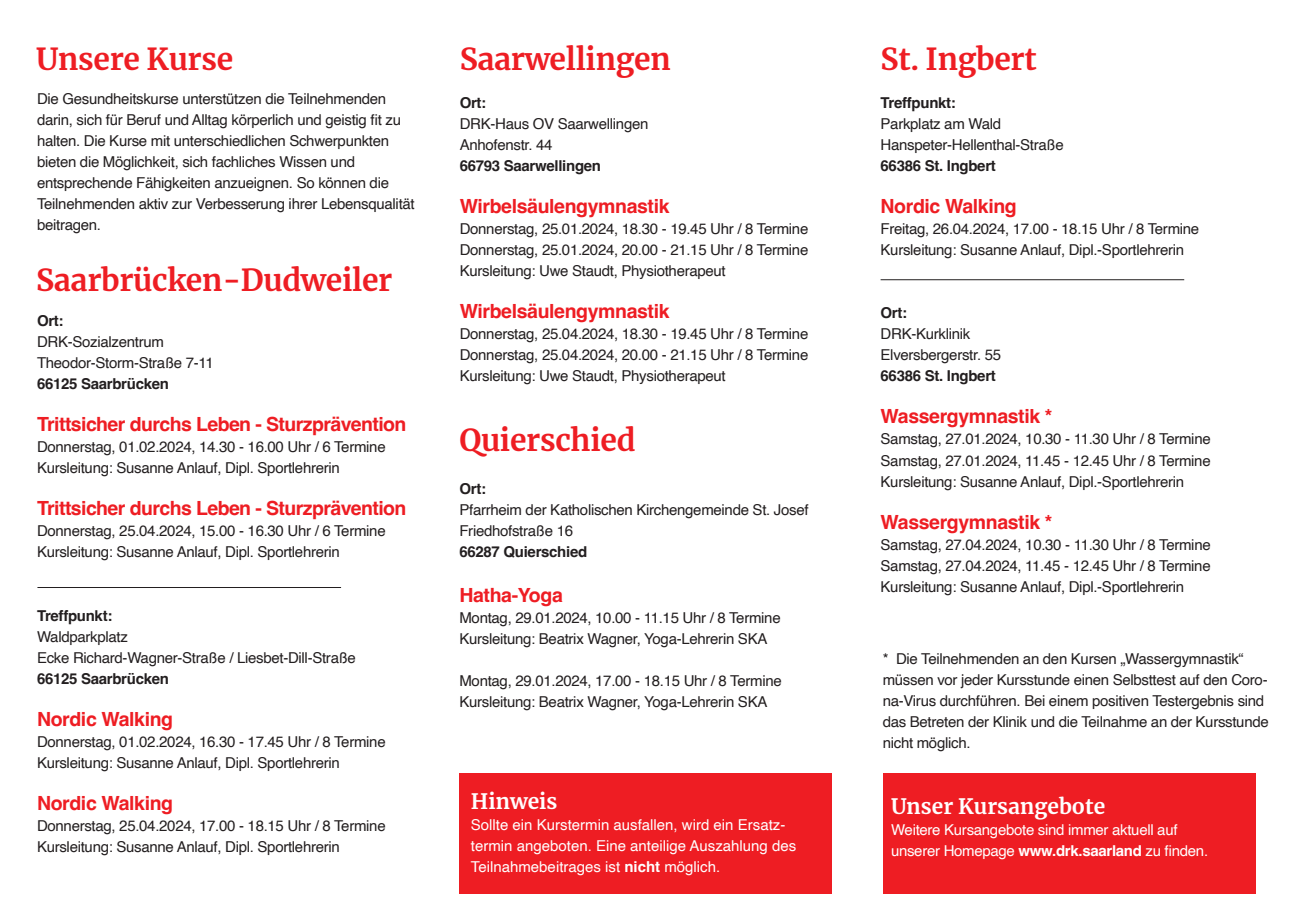
<style>
.page{position:relative;width:1289px;height:919px;background:#fff}
.page>*{position:absolute;margin:0;border:0;box-sizing:border-box;transform-origin:0 0}
.t1{font:700 30px "Merriweather";letter-spacing:-.01em;color:#ee1d23}
.t2{font:700 21px "Merriweather";color:#fff}
.t3{font:700 19.5px "Helvetica";letter-spacing:-.02em;color:#ee1d23}
.t4{font:15px/21px "Helvetica";letter-spacing:-.02em;color:#231f20}
.t5{font:700 15px "Helvetica";letter-spacing:-.02em;color:#231f20}
.t6{font:15px/21px "Helvetica";color:#fff}
.t7{font:15px "Helvetica";letter-spacing:-.02em;color:#fff}
.s1{font-weight:700}
</style>
<div class="page">
<div style="left:883px;top:773px;width:372px;height:120px;background:#ee1d23"></div>
<hr style="left:880px;top:279px;width:304px;height:1px;background:#231f20">
<hr style="left:37px;top:587px;width:304px;height:1px;background:#231f20">
<div style="left:459px;top:773px;width:372px;height:120px;background:#ee1d23"></div>
<p class="t1" style="left:36px;top:39px;width:198px">Unsere Kurse</p>
<p class="t1" style="left:459px;top:38px;width:213px">Saarwellingen</p>
<p class="t4" style="left:37px;top:88px;width:351px">Die Gesundheitskurse unterstützen die Teilnehmenden</p>
<p class="t4" style="left:37px;top:109px;width:365px">darin, sich für Beruf und Alltag körperlich und geistig fit zu halten. Die Kurse mit unterschiedlichen Schwerpunkten bieten die Möglichkeit, sich fachliches Wissen und</p>
<p class="t4" style="left:37px;top:172px;width:353px">entsprechende Fähigkeiten anzueignen. So können die</p>
<p class="t4" style="left:37px;top:193px;width:379px">Teilnehmenden aktiv zur Verbesserung ihrer Lebensqualität beitragen.</p>
<p class="t1" style="left:36px;top:259px;width:358px">Saarbrücken-Dudweiler</p>
<p class="t5" style="left:37px;top:312px;width:28px">Ort:</p>
<p class="t4" style="left:37px;top:332px;width:128px">DRK-Sozialzentrum</p>
<p class="t4" style="left:37px;top:353px;width:178px">Theodor-Storm-Straße 7-11</p>
<p class="t5" style="left:37px;top:375px;width:133px">66125 Saarbrücken</p>
<p class="t3" style="left:37px;top:412px;width:371px">Trittsicher durchs Leben - Sturzprävention</p>
<p class="t4" style="left:37px;top:437px;width:350px">Donnerstag, 01.02.2024, 14.30 - 16.00 Uhr / 6 Termine</p>
<p class="t4" style="left:37px;top:458px;width:304px">Kursleitung: Susanne Anlauf, Dipl. Sportlehrerin</p>
<p class="t3" style="left:37px;top:496px;width:371px">Trittsicher durchs Leben - Sturzprävention</p>
<p class="t4" style="left:37px;top:521px;width:350px">Donnerstag, 25.04.2024, 15.00 - 16.30 Uhr / 6 Termine</p>
<p class="t4" style="left:37px;top:542px;width:304px">Kursleitung: Susanne Anlauf, Dipl. Sportlehrerin</p>
<p class="t5" style="left:37px;top:606px;width:77px">Treffpunkt:</p>
<p class="t4" style="left:37px;top:626px;width:92px">Waldparkplatz</p>
<p class="t4" style="left:37px;top:647px;width:320px">Ecke Richard-Wagner-Straße / Liesbet-Dill-Straße</p>
<p class="t5" style="left:37px;top:669px;width:133px">66125 Saarbrücken</p>
<p class="t3" style="left:37px;top:706px;width:138px">Nordic Walking</p>
<p class="t4" style="left:37px;top:731px;width:350px">Donnerstag, 01.02.2024, 16.30 - 17.45 Uhr / 8 Termine</p>
<p class="t4" style="left:37px;top:752px;width:304px">Kursleitung: Susanne Anlauf, Dipl. Sportlehrerin</p>
<p class="t3" style="left:37px;top:790px;width:138px">Nordic Walking</p>
<p class="t4" style="left:37px;top:815px;width:350px">Donnerstag, 25.04.2024, 17.00 - 18.15 Uhr / 8 Termine</p>
<p class="t4" style="left:37px;top:836px;width:304px">Kursleitung: Susanne Anlauf, Dipl. Sportlehrerin</p>
<p class="t5" style="left:459px;top:94px;width:28px">Ort:</p>
<p class="t4" style="left:459px;top:114px;width:190px">DRK-Haus OV Saarwellingen</p>
<p class="t4" style="left:459px;top:135px;width:94px">Anhofenstr. 44</p>
<p class="t5" style="left:459px;top:157px;width:143px">66793 Saarwellingen</p>
<p class="t3" style="left:459px;top:194px;width:211px">Wirbelsäulengymnastik</p>
<p class="t4" style="left:459px;top:219px;width:350px">Donnerstag, 25.01.2024, 18.30 - 19.45 Uhr / 8 Termine</p>
<p class="t4" style="left:459px;top:240px;width:350px">Donnerstag, 25.01.2024, 20.00 - 21.15 Uhr / 8 Termine</p>
<p class="t4" style="left:459px;top:261px;width:267px">Kursleitung: Uwe Staudt, Physiotherapeut</p>
<p class="t3" style="left:459px;top:299px;width:211px">Wirbelsäulengymnastik</p>
<p class="t4" style="left:459px;top:324px;width:350px">Donnerstag, 25.04.2024, 18.30 - 19.45 Uhr / 8 Termine</p>
<p class="t4" style="left:459px;top:345px;width:350px">Donnerstag, 25.04.2024, 20.00 - 21.15 Uhr / 8 Termine</p>
<p class="t4" style="left:459px;top:366px;width:267px">Kursleitung: Uwe Staudt, Physiotherapeut</p>
<p class="t1" style="left:459px;top:419px;width:178px">Quierschied</p>
<p class="t5" style="left:459px;top:480px;width:28px">Ort:</p>
<p class="t4" style="left:459px;top:500px;width:351px">Pfarrheim der Katholischen Kirchengemeinde St. Josef</p>
<p class="t4" style="left:459px;top:521px;width:115px">Friedhofstraße 16</p>
<p class="t5" style="left:459px;top:543px;width:129px">66287 Quierschied</p>
<p class="t3" style="left:459px;top:583px;width:105px">Hatha-Yoga</p>
<p class="t4" style="left:459px;top:607px;width:323px">Montag, 29.01.2024, 10.00 - 11.15 Uhr / 8 Termine</p>
<p class="t4" style="left:459px;top:628px;width:309px">Kursleitung: Beatrix Wagner, Yoga-Lehrerin SKA</p>
<p class="t4" style="left:459px;top:670px;width:324px">Montag, 29.01.2024, 17.00 - 18.15 Uhr / 8 Termine</p>
<p class="t4" style="left:459px;top:691px;width:309px">Kursleitung: Beatrix Wagner, Yoga-Lehrerin SKA</p>
<p class="t2" style="left:471px;top:786px;width:88px">Hinweis</p>
<p class="t6" style="left:471px;top:814px;width:327px">Sollte ein Kurstermin ausfallen, wird ein Ersatz&shy;termin angeboten. Eine anteilige Auszahlung des<br>Teilnahmebeitrages ist <span class="s1">nicht</span> möglich.</p>
<p class="t1" style="left:880px;top:38px;width:158px">St. Ingbert</p>
<p class="t5" style="left:880px;top:94px;width:77px">Treffpunkt:</p>
<p class="t4" style="left:880px;top:114px;width:122px">Parkplatz am Wald</p>
<p class="t4" style="left:880px;top:135px;width:185px">Hanspeter-Hellenthal-Straße</p>
<p class="t5" style="left:880px;top:157px;width:117px">66386 St. Ingbert</p>
<p class="t3" style="left:880px;top:194px;width:138px">Nordic Walking</p>
<p class="t4" style="left:880px;top:219px;width:320px">Freitag, 26.04.2024, 17.00 - 18.15 Uhr / 8 Termine</p>
<p class="t4" style="left:880px;top:240px;width:305px">Kursleitung: Susanne Anlauf, Dipl.-Sportlehrerin</p>
<p class="t5" style="left:880px;top:304px;width:28px">Ort:</p>
<p class="t4" style="left:880px;top:324px;width:91px">DRK-Kurklinik</p>
<p class="t4" style="left:880px;top:345px;width:122px">Elversbergerstr. 55</p>
<p class="t5" style="left:880px;top:367px;width:117px">66386 St. Ingbert</p>
<p class="t3" style="left:880px;top:404px;width:173px">Wassergymnastik *</p>
<p class="t4" style="left:880px;top:429px;width:331px">Samstag, 27.01.2024, 10.30 - 11.30 Uhr / 8 Termine</p>
<p class="t4" style="left:880px;top:450px;width:331px">Samstag, 27.01.2024, 11.45 - 12.45 Uhr / 8 Termine</p>
<p class="t4" style="left:880px;top:471px;width:305px">Kursleitung: Susanne Anlauf, Dipl.-Sportlehrerin</p>
<p class="t3" style="left:880px;top:509px;width:173px">Wassergymnastik *</p>
<p class="t4" style="left:880px;top:534px;width:331px">Samstag, 27.04.2024, 10.30 - 11.30 Uhr / 8 Termine</p>
<p class="t4" style="left:880px;top:555px;width:331px">Samstag, 27.04.2024, 11.45 - 12.45 Uhr / 8 Termine</p>
<p class="t4" style="left:880px;top:576px;width:305px">Kursleitung: Susanne Anlauf, Dipl.-Sportlehrerin</p>
<p class="t4" style="left:882px;top:649px;width:387px">* Die Teilnehmenden an den Kursen „Wassergymnastik“ müssen vor jeder Kursstunde einen Selbsttest auf den Coro&shy;na-Virus durchführen. Bei einem positiven Testergebnis sind das Betreten der Klinik und die Teilnahme an der Kursstunde nicht möglich.</p>
<p class="t2" style="left:891px;top:791px;width:216px">Unser Kursangebote</p>
<p class="t7" style="left:891px;top:818px;width:288px">Weitere Kursangebote sind immer aktuell auf</p>
<p class="t7" style="left:891px;top:839px;width:319px">unserer Homepage <span class="s1">www.drk.saarland</span> zu finden.</p>
</div>
